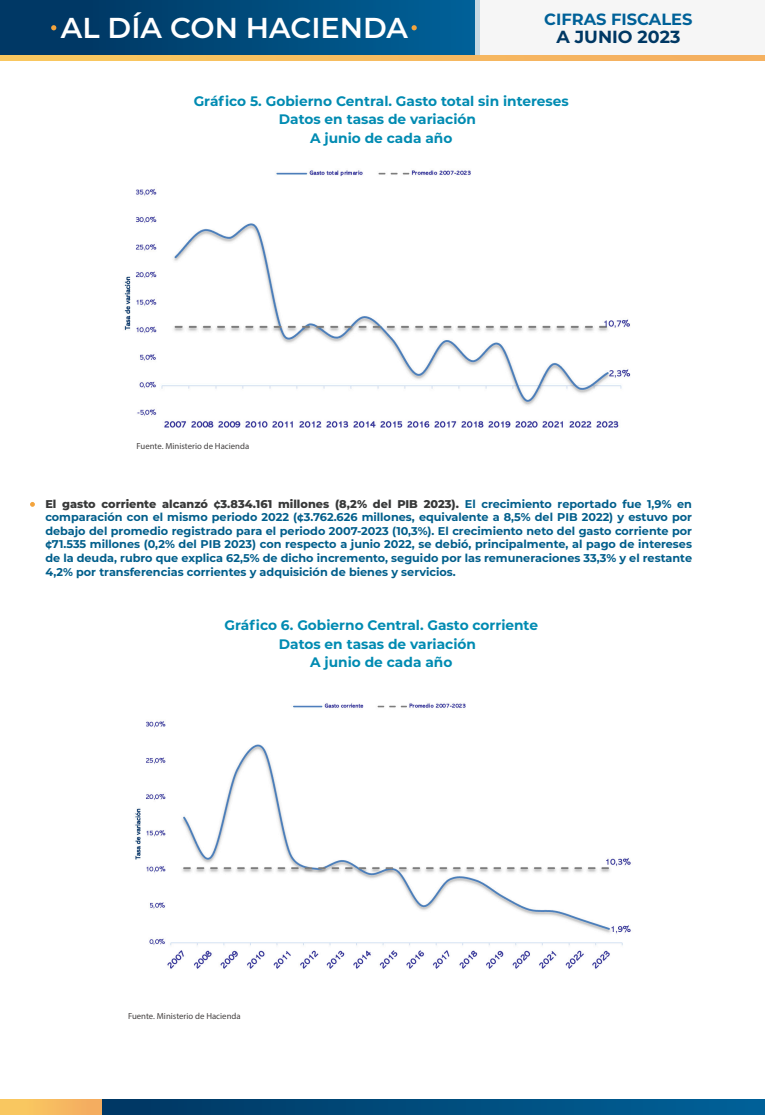
<style>
.page{position:relative;width:765px;height:1115px;background:#fff}
.page>*{position:absolute;margin:0;border:0;box-sizing:border-box;transform-origin:0 0}
.t1{font:600 28.75px "Montserrat";color:#fff}
.t2{font:700 17.5px "Montserrat";color:#003864}
.t3{font:700 16.25px "Montserrat";color:#006198}
.t4{font:700 13.75px/18.6px "Montserrat";color:#008bb2;text-align:center}
.t5{font:700 11.25px/13.5px "Montserrat";color:#005e8b;text-align:justify}
.t6{font:8.75px "Myriad Pro";color:#444141}
.s1{font-weight:800;color:#383939}
</style>
<div class="page">
<svg style="left:0;top:54px;width:765px;height:6px;background:#ddb36c"></svg>
<div style="left:0;top:0;width:765px;height:54px;background:#f6f6f6"></div>
<div style="left:0;top:0;width:475px;height:54px;background:linear-gradient(to right,#00325d,#006097)"></div>
<svg style="left:51px;top:25px;width:5px;height:5px"></svg>
<svg style="left:412px;top:25px;width:5px;height:5px"></svg>
<svg style="left:30px;top:502px;width:5px;height:4px"></svg>
<svg style="left:101px;top:1099px;width:664px;height:15px;background:#004c7d"></svg>
<div style="left:0;top:1098px;width:101px;height:16px;background:linear-gradient(to right,#facd60,#f4ab60)"></div>
<img style="left:124px;top:170px;width:507px;height:258px">
<img style="left:135px;top:703px;width:496px;height:266px">
<h1 class="t1" style="left:61px;top:7px;width:349px">AL DÍA CON HACIENDA</h1>
<h3 class="t3" style="left:544px;top:7px;width:150px">CIFRAS FISCALES</h3>
<h2 class="t2" style="left:556px;top:25px;width:125px">A JUNIO 2023</h2>
<p class="t4" style="left:194px;top:91px;width:377px">Gráfico 5. Gobierno Central. Gasto total sin intereses<br>Datos en tasas de variación<br>A junio de cada año</p>
<p class="t6" style="left:137px;top:440px;width:114px">Fuente. Ministerio de Hacienda</p>
<p class="t5" style="left:45px;top:496px;width:648px"><span class="s1">El gasto corriente alcanzó ¢3.834.161 millones (8,2% del PIB 2023).</span> El crecimiento reportado fue 1,9% en comparación con el mismo periodo 2022 (¢3.762.626 millones, equivalente a 8,5% del PIB 2022) y estuvo por debajo del promedio registrado para el periodo 2007-2023 (10,3%). El crecimiento neto del gasto corriente por ¢71.535 millones (0,2% del PIB 2023) con respecto a junio 2022, se debió, principalmente, al pago de intereses de la deuda, rubro que explica 62,5% de dicho incremento, seguido por las remuneraciones 33,3% y el restante 4,2% por transferencias corrientes y adquisición de bienes y servicios.</p>
<p class="t4" style="left:225px;top:615px;width:315px">Gráfico 6. Gobierno Central. Gasto corriente<br>Datos en tasas de variación<br>A junio de cada año</p>
<p class="t6" style="left:128px;top:1010px;width:114px">Fuente. Ministerio de Hacienda</p>
</div>
